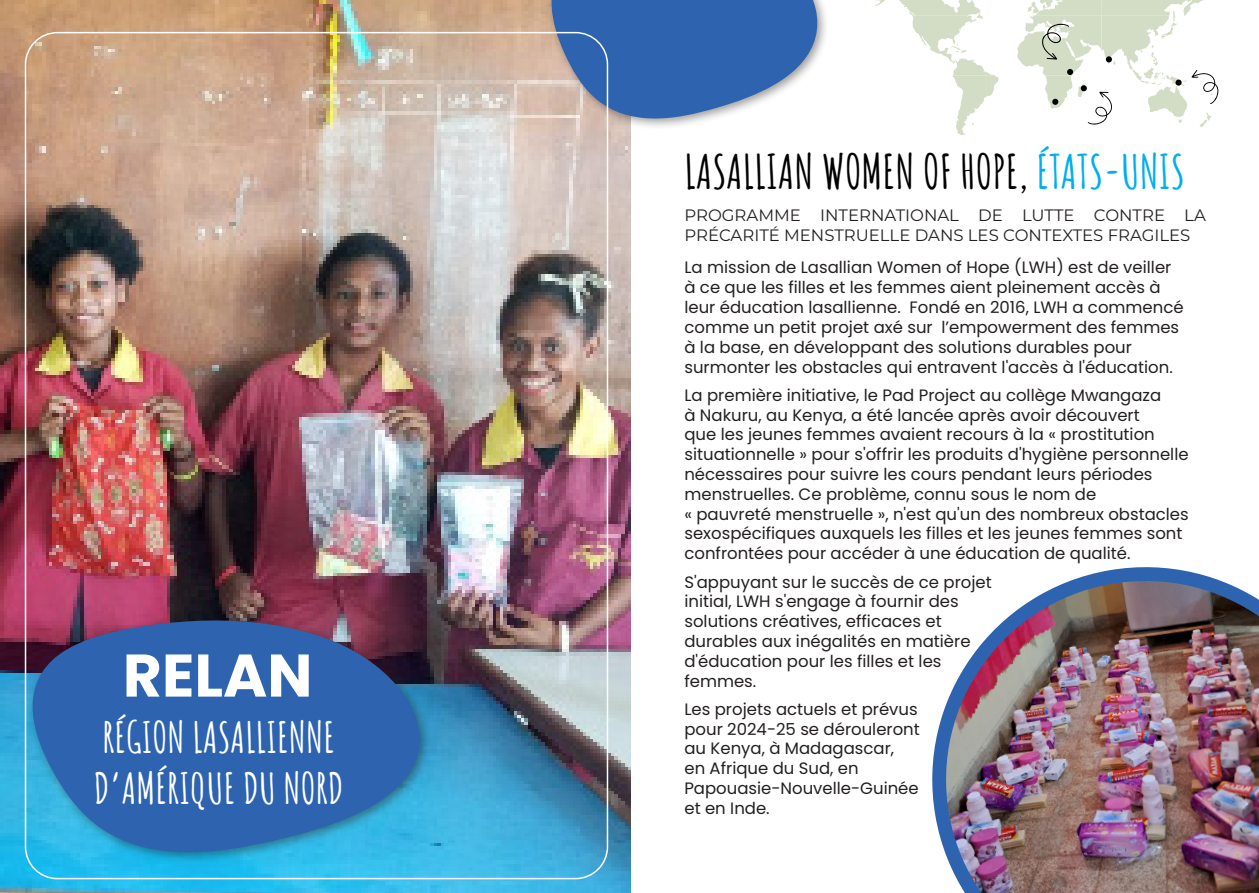
<style>
.page{position:relative;width:1259px;height:893px;background:#fff}
.page>*{position:absolute;margin:0;border:0;box-sizing:border-box;transform-origin:0 0}
.t1{font:700 60px "Poppins";color:#fff}
.t2{font:700 46.5px "Amatic SC";color:#000}
.t3{font:700 42px/50.4px "Amatic SC";color:#fff}
.t4{font:16.5px/19.8px "Poppins";color:#231f20}
.t5{font:16.5px/19.8px "Montserrat";color:#231f20}
.s1{color:#00aeef}
</style>
<div class="page">
<img style="left:0;top:0;width:630px;height:893px">
<div style="left:546px;top:0;width:283px;height:131px;background:#231f20;opacity:.45"></div>
<svg style="left:543px;top:0;width:285px;height:119px;background:#5d81b8"></svg>
<div style="left:27px;top:614px;width:405px;height:250px;background:#231f20;opacity:.45"></div>
<svg style="left:21px;top:619px;width:414px;height:234px;background:#336aab"></svg>
<img style="left:932px;top:567px;width:327px;height:326px">
<svg style="left:912px;top:0;width:306px;height:133px"></svg>
<p class="t1" style="left:123px;top:641px;width:191px">RELAN</p>
<p class="t3" style="left:94px;top:710px;width:252px">RÉGION LASALLIENNE<br>D’AMÉRIQUE DU NORD</p>
<p class="t2" style="left:684px;top:136px;width:502px">LASALLIAN WOMEN OF HOPE, <span class="s1">ÉTATS-UNIS</span></p>
<p class="t5" style="left:684px;top:205px;width:523px">PROGRAMME INTERNATIONAL DE LUTTE CONTRE LA<br>PRÉCARITÉ MENSTRUELLE DANS LES CONTEXTES FRAGILES</p>
<p class="t4" style="left:684px;top:258px;width:501px">La mission de Lasallian Women of Hope (LWH) est de veiller à ce que les filles et les femmes aient pleinement accès à leur éducation lasallienne. Fondé en 2016, LWH a commencé comme un petit projet axé sur l’empowerment des femmes à la base, en développant des solutions durables pour surmonter les obstacles qui entravent l'accès à l'éducation.</p>
<p class="t4" style="left:684px;top:385px;width:506px">La première initiative, le Pad Project au collège Mwangaza<br>à Nakuru, au Kenya, a été lancée après avoir découvert<br>que les jeunes femmes avaient recours à la « prostitution situationnelle » pour s'offrir les produits d'hygiène personnelle nécessaires pour suivre les cours pendant leurs périodes menstruelles. Ce problème, connu sous le nom de<br>« pauvreté menstruelle », n'est qu'un des nombreux obstacles sexospécifiques auxquels les filles et les jeunes femmes sont confrontées pour accéder à une éducation de qualité.</p>
<p class="t4" style="left:684px;top:572px;width:309px">S'appuyant sur le succès de ce projet initial, LWH s'engage à fournir des solutions créatives, efficaces et durables aux inégalités en matière d'éducation pour les filles et les femmes.</p>
<p class="t4" style="left:684px;top:699px;width:237px">Les projets actuels et prévus pour 2024-25 se dérouleront au Kenya, à Madagascar,<br>en Afrique du Sud, en<br>Papouasie-Nouvelle-Guinée et en Inde.</p>
</div>
